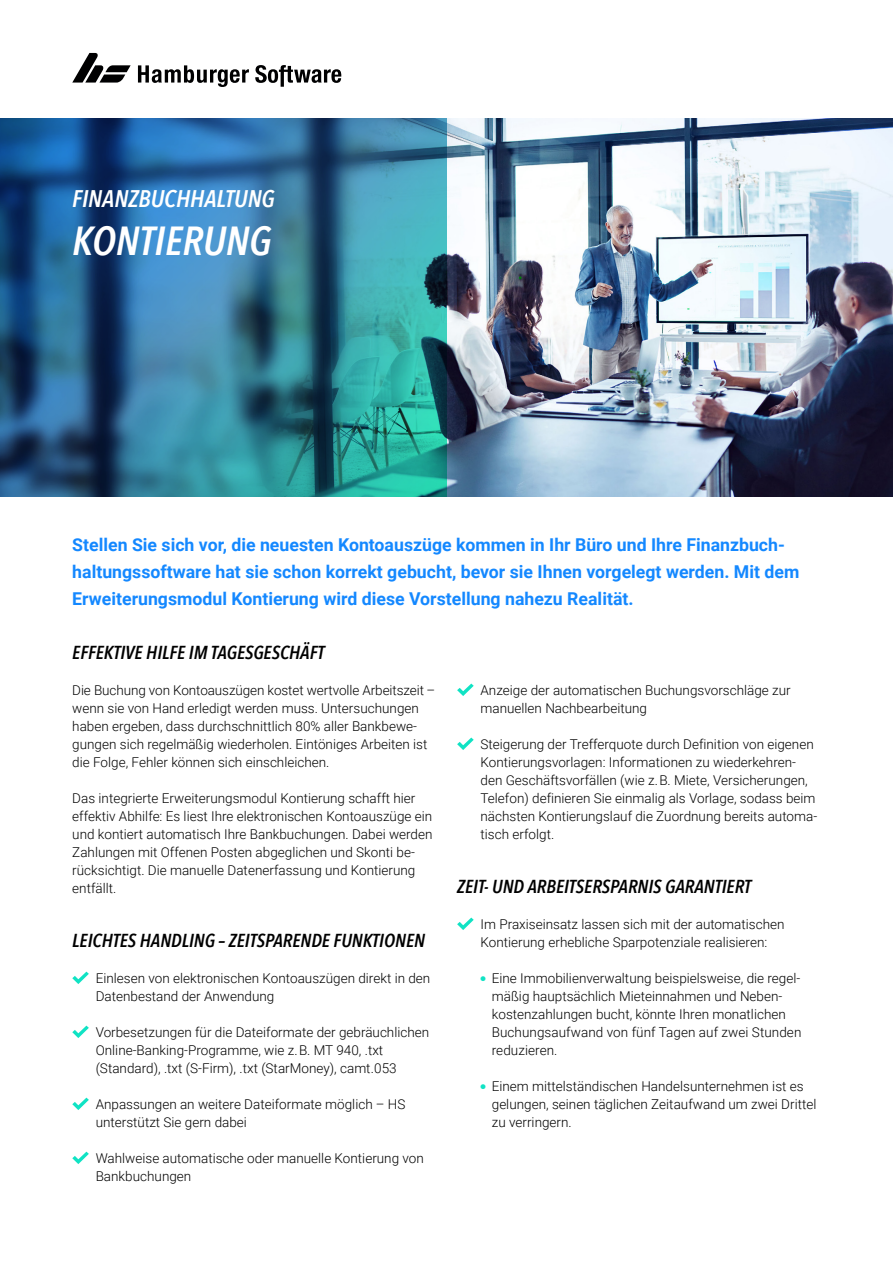
<style>
.page{position:relative;width:893px;height:1263px;background:#fff}
.page>*{position:absolute;margin:0;border:0;box-sizing:border-box;transform-origin:0 0}
.t1{font:italic 600 40.5px "Avenir Next Condensed";color:#fff}
.t2{font:italic 600 24px "Avenir Next Condensed";color:#fff}
.t3{font:italic 600 18.75px "Avenir Next Condensed";color:#000}
.t4{font:700 17.7px/27px "Roboto";color:#1488ff}
.t5{font:300 13.5px/18px "Roboto";color:#000}
.s1{color:#10e3c4}
</style>
<div class="page">
<svg style="left:138px;top:65px;width:111px;height:22px"></svg>
<svg style="left:255px;top:65px;width:86px;height:22px"></svg>
<svg style="left:72px;top:53px;width:59px;height:30px"></svg>
<img style="left:446px;top:118px;width:447px;height:379px">
<img style="left:0;top:118px;width:446px;height:379px">
<svg style="left:72px;top:971px;width:17px;height:13px"></svg>
<svg style="left:72px;top:1025px;width:17px;height:13px"></svg>
<svg style="left:72px;top:1097px;width:17px;height:13px"></svg>
<svg style="left:72px;top:1151px;width:17px;height:13px"></svg>
<svg style="left:457px;top:683px;width:17px;height:13px"></svg>
<svg style="left:457px;top:737px;width:17px;height:13px"></svg>
<svg style="left:457px;top:917px;width:17px;height:13px"></svg>
<h2 class="t2" style="left:72px;top:184px;width:204px">FINANZBUCHHALTUNG</h2>
<h1 class="t1" style="left:72px;top:217px;width:200px">KONTIERUNG</h1>
<p class="t4" style="left:72px;top:530px;width:728px">Stellen Sie sich vor, die neuesten Kontoauszüge kommen in Ihr Büro und Ihre Finanzbuch&shy;haltungssoftware hat sie schon korrekt gebucht, bevor sie Ihnen vorgelegt werden. Mit dem<br>Erweiterungsmodul Kontierung wird diese Vorstellung nahezu Realität.</p>
<h3 class="t3" style="left:72px;top:641px;width:254px">EFFEKTIVE HILFE IM TAGESGESCHÄFT</h3>
<p class="t5" style="left:72px;top:681px;width:364px">Die Buchung von Kontoauszügen kostet wertvolle Arbeitszeit – wenn sie von Hand erledigt werden muss. Untersuchungen haben ergeben, dass durchschnittlich 80% aller Bankbewe&shy;gungen sich regelmäßig wiederholen. Eintöniges Arbeiten ist die Folge, Fehler können sich einschleichen.</p>
<p class="t5" style="left:72px;top:789px;width:362px">Das integrierte Erweiterungsmodul Kontierung schafft hier effektiv Abhilfe: Es liest Ihre elektronischen Kontoauszüge ein und kontiert automatisch Ihre Bankbuchungen. Dabei werden Zahlungen mit Offenen Posten abgeglichen und Skonti be&shy;rücksichtigt. Die manuelle Datenerfassung und Kontierung entfällt.</p>
<h3 class="t3" style="left:72px;top:929px;width:354px">LEICHTES HANDLING – ZEITSPARENDE FUNKTIONEN</h3>
<p class="t5" style="left:96px;top:969px;width:336px">Einlesen von elektronischen Kontoauszügen direkt in den<br>Datenbestand der Anwendung</p>
<p class="t5" style="left:96px;top:1023px;width:335px">Vorbesetzungen für die Dateiformate der gebräuchlichen<br>Online-Banking-Programme, wie z. B. MT 940, .txt (Standard), .txt (S-Firm), .txt (StarMoney), camt.053</p>
<p class="t5" style="left:96px;top:1095px;width:311px">Anpassungen an weitere Dateiformate möglich – HS unterstützt Sie gern dabei</p>
<p class="t5" style="left:96px;top:1149px;width:330px">Wahlweise automatische oder manuelle Kontierung von<br>Bankbuchungen</p>
<p class="t5" style="left:480px;top:681px;width:312px">Anzeige der automatischen Buchungsvorschläge zur manuellen Nachbearbeitung</p>
<p class="t5" style="left:480px;top:735px;width:338px">Steigerung der Trefferquote durch Definition von eigenen Kontierungsvorlagen: Informationen zu wiederkehren&shy;den Geschäftsvorfällen (wie z. B. Miete, Versicherungen, Telefon) definieren Sie einmalig als Vorlage, sodass beim nächsten Kontierungslauf die Zuordnung bereits automa&shy;tisch erfolgt.</p>
<h3 class="t3" style="left:457px;top:875px;width:295px">ZEIT- UND ARBEITSERSPARNIS GARANTIERT</h3>
<p class="t5" style="left:480px;top:915px;width:305px">Im Praxiseinsatz lassen sich mit der automatischen<br>Kontierung erhebliche Sparpotenziale realisieren:</p>
<p class="t5" style="left:492px;top:969px;width:311px;text-indent:-11px"><span class="s1">●</span> Eine Immobilienverwaltung beispielsweise, die regel&shy;mäßig hauptsächlich Mieteinnahmen und Neben&shy;kostenzahlungen bucht, könnte Ihren monatlichen Buchungsaufwand von fünf Tagen auf zwei Stunden reduzieren.</p>
<p class="t5" style="left:492px;top:1077px;width:326px;text-indent:-11px"><span class="s1">●</span> Einem mittelständischen Handelsunternehmen ist es gelungen, seinen täglichen Zeitaufwand um zwei Drittel zu verringern.</p>
</div>
